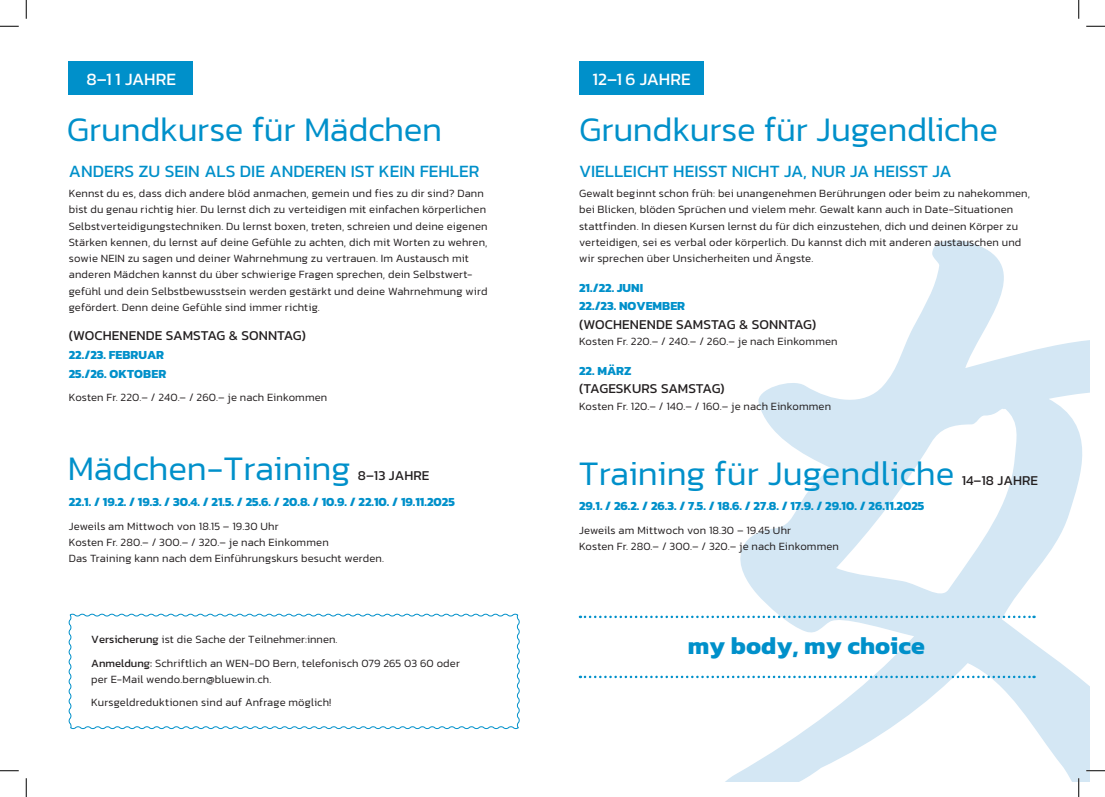
<style>
.page{position:relative;width:1105px;height:797px;background:#fff}
.page>*{position:absolute;margin:0;border:0;box-sizing:border-box;transform-origin:0 0}
.t1{font:300 35px "Kanit";letter-spacing:-.01em;color:#0090ca}
.t2{font:700 25px "Kanit";color:#0090ca}
.t3{font:17.5px "Kanit";color:#0090ca}
.t4{font:17.5px "Kanit";color:#fff}
.t5{font:13.75px "Kanit";color:#231f20}
.t6{font:700 12.5px/18.8px "Kanit";color:#0090ca}
.t7{font:300 11.25px/16.2px "Kanit";letter-spacing:.015em;color:#231f20}
.s1{font-weight:400}
</style>
<div class="page">
<svg style="left:68px;top:613px;width:452px;height:116px"></svg>
<svg style="left:702px;top:240px;width:387px;height:541px"></svg>
<svg style="left:580px;top:615px;width:454px;height:3px"></svg>
<svg style="left:580px;top:675px;width:454px;height:3px"></svg>
<div style="left:69px;top:62px;width:124px;height:33px;background:#0090ca"></div>
<div style="left:579px;top:62px;width:124px;height:33px;background:#0090ca"></div>
<svg style="left:0;top:25px;width:19px;height:2px"></svg>
<svg style="left:1086px;top:25px;width:19px;height:2px"></svg>
<svg style="left:0;top:770px;width:19px;height:1px"></svg>
<svg style="left:1086px;top:770px;width:19px;height:1px"></svg>
<svg style="left:25px;top:0;width:2px;height:19px"></svg>
<svg style="left:25px;top:778px;width:2px;height:19px"></svg>
<svg style="left:1078px;top:0;width:1px;height:19px"></svg>
<svg style="left:1078px;top:778px;width:1px;height:19px"></svg>
<h3 class="t4" style="left:87px;top:67px;width:91px">8–1 1 JAHRE</h3>
<h3 class="t4" style="left:593px;top:67px;width:100px">12–1 6 JAHRE</h3>
<h1 class="t1" style="left:67px;top:105px;width:377px">Grundkurse für Mädchen</h1>
<h3 class="t3" style="left:69px;top:159px;width:412px">ANDERS ZU SEIN ALS DIE ANDEREN IST KEIN FEHLER</h3>
<p class="t7" style="left:69px;top:185px;width:420px">Kennst du es, dass dich andere blöd anmachen, gemein und fies zu dir sind? Dann bist du genau richtig hier. Du lernst dich zu verteidigen mit einfachen körperlichen Selbstverteidigungstechniken. Du lernst boxen, treten, schreien und deine eigenen Stärken kennen, du lernst auf deine Gefühle zu achten, dich mit Worten zu wehren, sowie NEIN zu sagen und deiner Wahrnehmung zu vertrauen. Im Austausch mit anderen Mädchen kannst du über schwierige Fragen sprechen, dein Selbstwert&shy;gefühl und dein Selbstbewusstsein werden gestärkt und deine Wahrnehmung wird gefördert. Denn deine Gefühle sind immer richtig.</p>
<p class="t5" style="left:69px;top:326px;width:239px">(WOCHENENDE SAMSTAG &amp; SONNTAG)</p>
<p class="t6" style="left:69px;top:345px;width:99px">22./23. FEBRUAR<br>25./26. OKTOBER</p>
<p class="t7" style="left:69px;top:389px;width:260px">Kosten Fr. 220.– / 240.– / 260.– je nach Einkommen</p>
<h1 class="t1" style="left:68px;top:444px;width:284px">Mädchen-Training</h1>
<p class="t5" style="left:358px;top:466px;width:73px">8–13 JAHRE</p>
<p class="t6" style="left:69px;top:492px;width:388px">22.1. / 19.2. / 19.3. / 30.4. / 21.5. / 25.6. / 20.8. / 10.9. / 22.10. / 19.11.2025</p>
<p class="t7" style="left:69px;top:517px;width:317px">Jeweils am Mittwoch von 18.15 – 19.30 Uhr<br>Kosten Fr. 280.– / 300.– / 320.– je nach Einkommen<br>Das Training kann nach dem Einführungskurs besucht werden.</p>
<p class="t7" style="left:91px;top:627px;width:370px;line-height:23.4px"><span class="s1">Versicherung</span> ist die Sache der Teilnehmer:innen.<br><span class="s1">Anmeldung:</span> Schriftlich an WEN-DO Bern, telefonisch 079 265 03 60 oder</p>
<p class="t7" style="left:91px;top:667px;width:242px;line-height:23.4px">per E-Mail wendo.bern@bluewin.ch.<br>Kursgeldreduktionen sind auf Anfrage möglich!</p>
<h1 class="t1" style="left:579px;top:105px;width:421px">Grundkurse für Jugendliche</h1>
<h3 class="t3" style="left:579px;top:159px;width:374px">VIELLEICHT HEISST NICHT JA, NUR JA HEISST JA</h3>
<p class="t7" style="left:579px;top:185px;width:452px">Gewalt beginnt schon früh: bei unangenehmen Berührungen oder beim zu nahekommen, bei Blicken, blöden Sprüchen und vielem mehr. Gewalt kann auch in Date-Situationen stattfinden. In diesen Kursen lernst du für dich einzustehen, dich und deinen Körper zu verteidigen, sei es verbal oder körperlich. Du kannst dich mit anderen austauschen und wir sprechen über Unsicherheiten und Ängste.</p>
<p class="t6" style="left:579px;top:277px;width:108px">21./22. JUNI<br>22./23. NOVEMBER</p>
<p class="t5" style="left:579px;top:314px;width:239px">(WOCHENENDE SAMSTAG &amp; SONNTAG)</p>
<p class="t7" style="left:579px;top:333px;width:260px">Kosten Fr. 220.– / 240.– / 260.– je nach Einkommen</p>
<p class="t6" style="left:579px;top:361px;width:54px">22. MÄRZ</p>
<p class="t5" style="left:579px;top:379px;width:147px">(TAGESKURS SAMSTAG)</p>
<p class="t7" style="left:579px;top:397px;width:254px">Kosten Fr. 120.– / 140.– / 160.– je nach Einkommen</p>
<h1 class="t1" style="left:579px;top:448px;width:377px">Training für Jugendliche</h1>
<p class="t6" style="left:579px;top:496px;width:347px">29.1. / 26.2. / 26.3. / 7.5. / 18.6. / 27.8. / 17.9. / 29.10. / 26.11.2025</p>
<p class="t7" style="left:579px;top:521px;width:261px">Jeweils am Mittwoch von 18.30 – 19.45 Uhr<br>Kosten Fr. 280.– / 300.– / 320.– je nach Einkommen</p>
<p class="t5" style="left:962px;top:470px;width:78px">14–18 JAHRE</p>
<h2 class="t2" style="left:688px;top:626px;width:239px">my body, my choice</h2>
</div>
